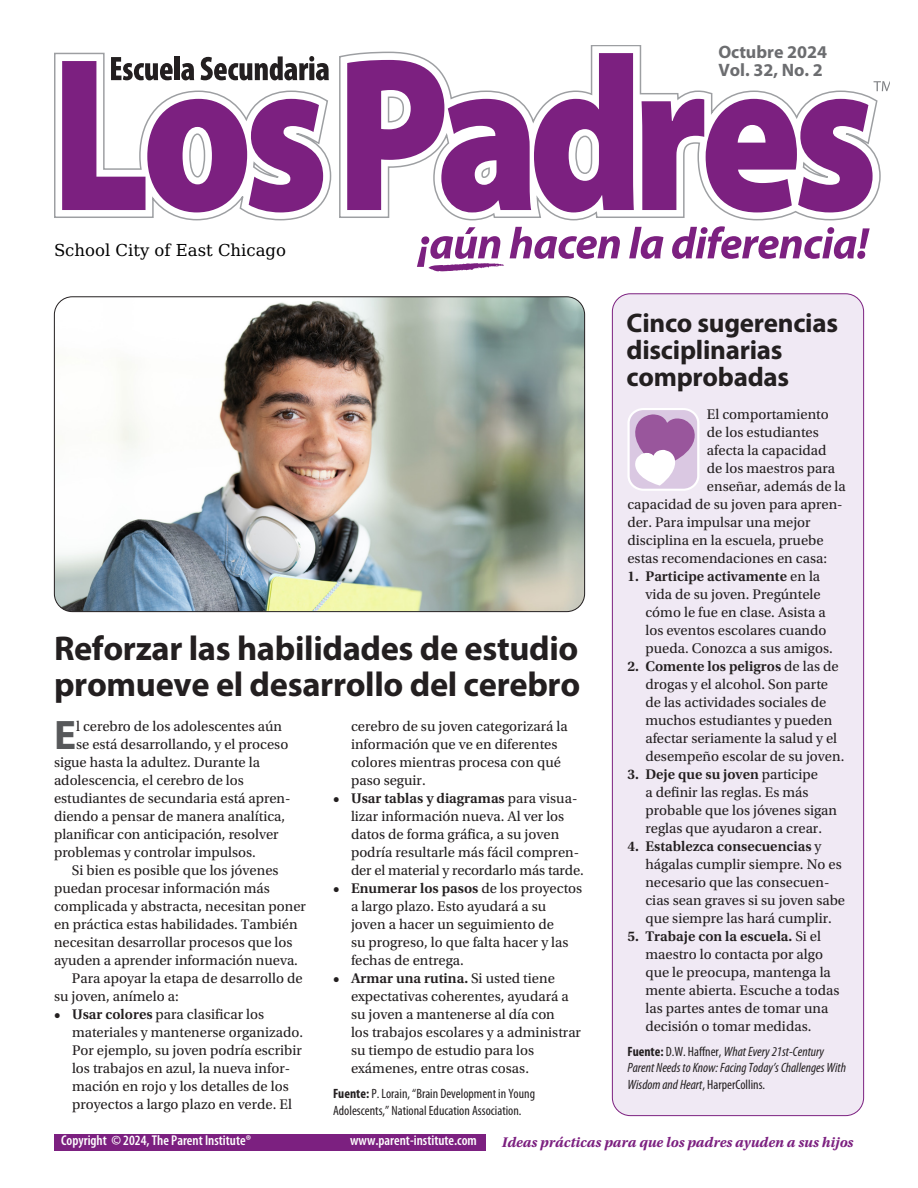
<style>
.page{position:relative;width:918px;height:1188px;background:#fff}
.page>*{position:absolute;margin:0;border:0;box-sizing:border-box;transform-origin:0 0}
.t1{font:700 41.4px "Myriad Pro";color:#57585a}
.t2{font:700 34.5px/36px "Myriad Pro";letter-spacing:-.01em;color:#231f20}
.t3{font:700 27px/27px "Myriad Pro";letter-spacing:-.01em;color:#231f20}
.t4{font:700 18px/18px "Myriad Pro";color:#6c6d70}
.t5{font:16.5px "DejaVu Math Te X Gyre";color:#000}
.t6{font:14.7px/18px "Utopia Std";color:#231f20}
.t7{font:italic 700 14.7px "Utopia Std";color:#7c2080}
.t8{font:600 condensed 14.25px "Myriad Pro";color:#fff}
.t9{font:italic condensed 13.5px/16.4px "Myriad Pro";color:#231f20}
.t10{font:condensed 13.5px/16.5px "Myriad Pro";color:#231f20}
.s1{font-weight:600}
.s2{font-weight:700}
.s3{font-weight:700;font-style:normal}
.s4{font-style:normal}
</style>
<div class="page">
<svg style="left:417px;top:227px;width:87px;height:44px"></svg>
<svg style="left:510px;top:227px;width:110px;height:32px"></svg>
<svg style="left:629px;top:227px;width:35px;height:32px"></svg>
<svg style="left:672px;top:226px;width:198px;height:33px"></svg>
<svg style="left:54px;top:45px;width:827px;height:176px"></svg>
<svg style="left:347px;top:53px;width:287px;height:159px"></svg>
<svg style="left:642px;top:99px;width:231px;height:113px"></svg>
<svg style="left:62px;top:56px;width:267px;height:156px"></svg>
<svg style="left:874px;top:81px;width:16px;height:10px"></svg>
<div style="left:54px;top:1134px;width:431px;height:16px;background:#7c2080"></div>
<div style="left:612px;top:294px;width:252px;height:822px;background:#f0e9f4;border-radius:18px"></div>
<svg style="left:627px;top:408px;width:72px;height:83px;background:#cfb3d3"></svg>
<img style="left:54px;top:298px;width:531px;height:314px">
<p class="t4" style="left:718px;top:42px;width:110px">Octubre 2024<br>Vol. 32, No. 2</p>
<p class="t5" style="left:54px;top:243px;width:234px">School City of East Chicago</p>
<h2 class="t2" style="left:54px;top:630px;width:528px">Reforzar las habilidades de estudio promueve el desarrollo del cerebro</h2>
<h1 class="t1" style="left:54px;top:708px;width:24px">E</h1>
<p class="t6" style="left:76px;top:717px;width:207px">l cerebro de los adolescentes aún</p>
<p class="t6" style="left:76px;top:735px;width:214px">se está desarrollando, y el proceso</p>
<p class="t6" style="left:54px;top:753px;width:208px">sigue hasta la adultez. Durante la</p>
<p class="t6" style="left:54px;top:771px;width:191px">adolescencia, el cerebro de los</p>
<p class="t6" style="left:54px;top:789px;width:238px">estudiantes de secundaria está apren-</p>
<p class="t6" style="left:54px;top:807px;width:233px">diendo a pensar de manera analítica,</p>
<p class="t6" style="left:54px;top:825px;width:226px">planificar con anticipación, resolver</p>
<p class="t6" style="left:54px;top:843px;width:203px">problemas y controlar impulsos.</p>
<p class="t6" style="left:72px;top:861px;width:208px">Si bien es posible que los jóvenes</p>
<p class="t6" style="left:54px;top:879px;width:217px">puedan procesar información más</p>
<p class="t6" style="left:54px;top:897px;width:254px">complicada y abstracta, necesitan poner</p>
<p class="t6" style="left:54px;top:915px;width:245px">en práctica estas habilidades. También</p>
<p class="t6" style="left:54px;top:933px;width:240px">necesitan desarrollar procesos que los</p>
<p class="t6" style="left:54px;top:951px;width:246px">ayuden a aprender información nueva.</p>
<p class="t6" style="left:72px;top:969px;width:232px">Para apoyar la etapa de desarrollo de</p>
<p class="t6" style="left:54px;top:987px;width:126px">su joven, anímelo a:</p>
<p class="t6" style="left:72px;top:1005px;width:233px;text-indent:-18px"><span class="s1">• Usar colores</span> para clasificar los materiales y mantenerse organizado.<br>Por ejemplo, su joven podría escribir los trabajos en azul, la nueva infor&shy;mación en rojo y los detalles de los proyectos a largo plazo en verde. El</p>
<p class="t6" style="left:351px;top:717px;width:218px">cerebro de su joven categorizará la información que ve en diferentes colores mientras procesa con qué paso seguir.</p>
<p class="t6" style="left:351px;top:789px;width:234px;text-indent:-18px"><span class="s1">• Usar tablas y diagramas</span> para visua&shy;lizar información nueva. Al ver los datos de forma gráfica, a su joven podría resultarle más fácil compren&shy;der el material y recordarlo más tarde.</p>
<p class="t6" style="left:351px;top:879px;width:233px;text-indent:-18px"><span class="s1">• Enumerar los pasos</span> de los proyectos a largo plazo. Esto ayudará a su joven a hacer un seguimiento de<br>su progreso, lo que falta hacer y las fechas de entrega.</p>
<p class="t6" style="left:351px;top:969px;width:232px;text-indent:-18px"><span class="s1">• Armar una rutina.</span> Si usted tiene expectativas coherentes, ayudará a su joven a mantenerse al día con<br>los trabajos escolares y a administrar su tiempo de estudio para los exámenes, entre otras cosas.</p>
<p class="t10" style="left:333px;top:1085px;width:204px"><span class="s2">Fuente:</span> P. Lorain, “Brain Development in Young<br>Adolescents,” National Education Association.</p>
<h3 class="t3" style="left:627px;top:309px;width:213px">Cinco sugerencias disciplinarias comprobadas</h3>
<p class="t6" style="left:707px;top:405px;width:123px">El comportamiento</p>
<p class="t6" style="left:707px;top:423px;width:113px">de los estudiantes</p>
<p class="t6" style="left:707px;top:441px;width:121px">afecta la capacidad</p>
<p class="t6" style="left:707px;top:459px;width:130px">de los maestros para</p>
<p class="t6" style="left:707px;top:477px;width:140px">enseñar, además de la</p>
<p class="t6" style="left:627px;top:495px;width:217px">capacidad de su joven para apren-</p>
<p class="t6" style="left:627px;top:513px;width:185px">der. Para impulsar una mejor</p>
<p class="t6" style="left:627px;top:531px;width:198px">disciplina en la escuela, pruebe</p>
<p class="t6" style="left:627px;top:549px;width:201px">estas recomendaciones en casa:</p>
<p class="t6" style="left:645px;top:567px;width:189px;text-indent:-18px"><span class="s1">1. Participe activamente</span> en la vida de su joven. Pregúntele cómo le fue en clase. Asista a los eventos escolares cuando pueda. Conozca a sus amigos.</p>
<p class="t6" style="left:645px;top:657px;width:200px;text-indent:-18px"><span class="s1">2. Comente los peligros</span> de las de drogas y el alcohol. Son parte de las actividades sociales de muchos estudiantes y pueden afectar seriamente la salud y el desempeño escolar de su joven.</p>
<p class="t6" style="left:645px;top:765px;width:193px;text-indent:-18px"><span class="s1">3. Deje que su joven</span> participe<br>a definir las reglas. Es más probable que los jóvenes sigan reglas que ayudaron a crear.</p>
<p class="t6" style="left:645px;top:837px;width:201px;text-indent:-18px"><span class="s1">4. Establezca consecuencias</span> y hágalas cumplir siempre. No es necesario que las consecuen&shy;cias sean graves si su joven sabe que siempre las hará cumplir.</p>
<p class="t6" style="left:645px;top:927px;width:196px;text-indent:-18px"><span class="s1">5. Trabaje con la escuela.</span> Si el maestro lo contacta por algo que le preocupa, mantenga la mente abierta. Escuche a todas las partes antes de tomar una decisión o tomar medidas.</p>
<p class="t9" style="left:627px;top:1043px;width:220px"><span class="s3">Fuente:</span> <span class="s4">D.W. Haffner,</span> What Every 21st-Century<br>Parent Needs to Know: Facing Today’s Challenges With<br>Wisdom and Heart<span class="s4">, HarperCollins.</span></p>
<p class="t8" style="left:61px;top:1132px;width:191px">Copyright © 2024, The Parent Institute®</p>
<p class="t8" style="left:350px;top:1132px;width:128px">www.parent-institute.com</p>
<p class="t7" style="left:502px;top:1134px;width:353px">Ideas prácticas para que los padres ayuden a sus hijos</p>
</div>
